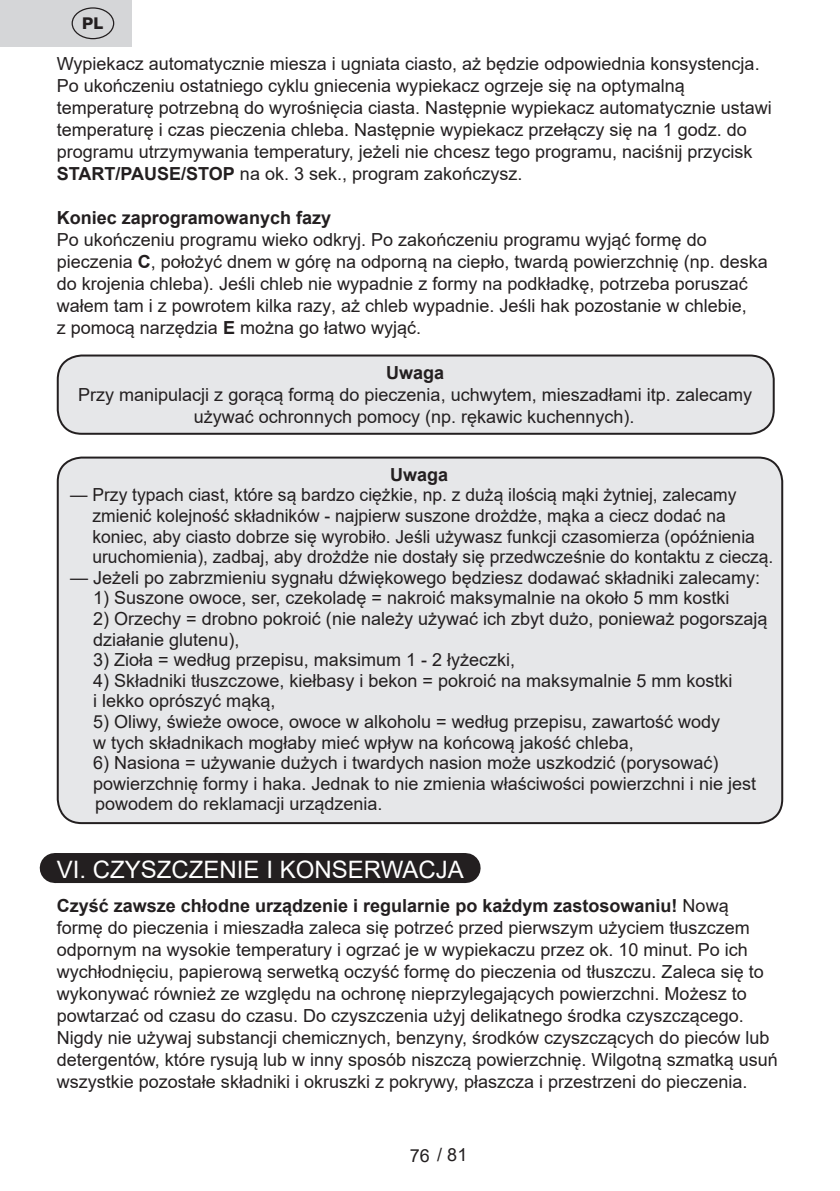
<style>
.page{position:relative;width:840px;height:1191px;background:#fff}
.page>*{position:absolute;margin:0;border:0;box-sizing:border-box;transform-origin:0 0}
.t1{font:24px "Arial";color:#fff}
.t2{font:18px/22px "Arial";color:#231f20}
.t3{font:700 18px "Arial";color:#231f20}
.t4{font:800 16.2px "Helvetica Neue OT";color:#231f20}
.s1{font-weight:700}
</style>
<div class="page">
<div style="left:0;top:0;width:131px;height:47px;background:#d5d6d8"></div>
<div style="left:72px;top:7px;width:42px;height:32px;border:1px solid #231f20;border-radius:50%"></div>
<div style="left:55px;top:853px;width:409px;height:30px;background:#231f20"></div>
<hr style="left:464px;top:853px;width:1px;height:30px;background:#231f20">
<div style="left:58px;top:355px;width:715px;height:79px;background:#e6e7e9;border-radius:24px"></div>
<div style="left:57px;top:354px;width:717px;height:81px;border:2px solid #231f20;border-radius:24px"></div>
<div style="left:58px;top:457px;width:723px;height:366px;background:#e6e7e9;border-radius:24px"></div>
<div style="left:57px;top:456px;width:725px;height:368px;border:2px solid #231f20;border-radius:24px"></div>
<p class="t4" style="left:82px;top:14px;width:23px">PL</p>
<p class="t2" style="left:57px;top:52px;width:716px">Wypiekacz automatycznie miesza i ugniata ciasto, aż będzie odpowiednia konsystencja.<br>Po ukończeniu ostatniego cyklu gniecenia wypiekacz ogrzeje się na optymalną temperaturę potrzebną do wyrośnięcia ciasta. Następnie wypiekacz automatycznie ustawi temperaturę i czas pieczenia chleba. Następnie wypiekacz przełączy się na 1 godz. do programu utrzymywania temperatury, jeżeli nie chcesz tego programu, naciśnij przycisk <span class="s1">START/PAUSE/STOP</span> na ok. 3 sek., program zakończysz.</p>
<p class="t3" style="left:57px;top:205px;width:276px">Koniec zaprogramowanych fazy</p>
<p class="t2" style="left:57px;top:228px;width:712px">Po ukończeniu programu wieko odkryj. Po zakończeniu programu wyjąć formę do pieczenia <span class="s1">C</span>, położyć dnem w górę na odporną na ciepło, twardą powierzchnię (np. deska do krojenia chleba). Jeśli chleb nie wypadnie z formy na podkładkę, potrzeba poruszać wałem tam i z powrotem kilka razy, aż chleb wypadnie. Jeśli hak pozostanie w chlebie,<br>z pomocą narzędzia <span class="s1">E</span> można go łatwo wyjąć.</p>
<p class="t3" style="left:386px;top:360px;width:60px">Uwaga</p>
<p class="t2" style="left:78px;top:383px;width:675px;text-align:center">Przy manipulacji z gorącą formą do pieczenia, uchwytem, mieszadłami itp. zalecamy używać ochronnych pomocy (np. rękawic kuchennych).</p>
<p class="t3" style="left:390px;top:462px;width:60px">Uwaga</p>
<p class="t2" style="left:92px;top:484px;width:682px;line-height:20.6px;text-indent:-22px">— Przy typach ciast, które są bardzo ciężkie, np. z dużą ilością mąki żytniej, zalecamy zmienić kolejność składników - najpierw suszone drożdże, mąka a ciecz dodać na koniec, aby ciasto dobrze się wyrobiło. Jeśli używasz funkcji czasomierza (opóźnienia uruchomienia), zadbaj, aby drożdże nie dostały się przedwcześnie do kontaktu z cieczą.</p>
<p class="t2" style="left:70px;top:566px;width:691px">— Jeżeli po zabrzmieniu sygnału dźwiękowego będziesz dodawać składniki zalecamy:</p>
<p class="t2" style="left:93px;top:587px;width:637px">1) Suszone owoce, ser, czekoladę = nakroić maksymalnie na około 5 mm kostki</p>
<p class="t2" style="left:93px;top:608px;width:675px;line-height:20.6px">2) Orzechy = drobno pokroić (nie należy używać ich zbyt dużo, ponieważ pogorszają działanie glutenu),</p>
<p class="t2" style="left:93px;top:648px;width:423px">3) Zioła = według przepisu, maksimum 1 - 2 łyżeczki,</p>
<p class="t2" style="left:93px;top:670px;width:640px;line-height:20.6px">4) Składniki tłuszczowe, kiełbasy i bekon = pokroić na maksymalnie 5 mm kostki i lekko oprószyć mąką,</p>
<p class="t2" style="left:93px;top:711px;width:628px;line-height:20.6px">5) Oliwy, świeże owoce, owoce w alkoholu = według przepisu, zawartość wody w tych składnikach mogłaby mieć wpływ na końcową jakość chleba,</p>
<p class="t2" style="left:93px;top:752px;width:664px;line-height:20.6px">6) Nasiona = używanie dużych i twardych nasion może uszkodzić (porysować) powierzchnię formy i haka. Jednak to nie zmienia właściwości powierzchni i nie jest powodem do reklamacji urządzenia.</p>
<h1 class="t1" style="left:57px;top:853px;width:408px">VI. CZYSZCZENIE I KONSERWACJA</h1>
<p class="t2" style="left:57px;top:894px;width:722px"><span class="s1">Czyść zawsze chłodne urządzenie i regularnie po każdym zastosowaniu!</span> Nową formę do pieczenia i mieszadła zaleca się potrzeć przed pierwszym użyciem tłuszczem odpornym na wysokie temperatury i ogrzać je w wypiekaczu przez ok. 10 minut. Po ich wychłodnięciu, papierową serwetką oczyść formę do pieczenia od tłuszczu. Zaleca się to wykonywać również ze względu na ochronę nieprzylegających powierzchni. Możesz to powtarzać od czasu do czasu. Do czyszczenia użyj delikatnego środka czyszczącego.<br>Nigdy nie używaj substancji chemicznych, benzyny, środków czyszczących do pieców lub detergentów, które rysują lub w inny sposób niszczą powierzchnię. Wilgotną szmatką usuń wszystkie pozostałe składniki i okruszki z pokrywy, płaszcza i przestrzeni do pieczenia.</p>
<p class="t2" style="left:410px;top:1143px;width:59px">76 / 81</p>
</div>
